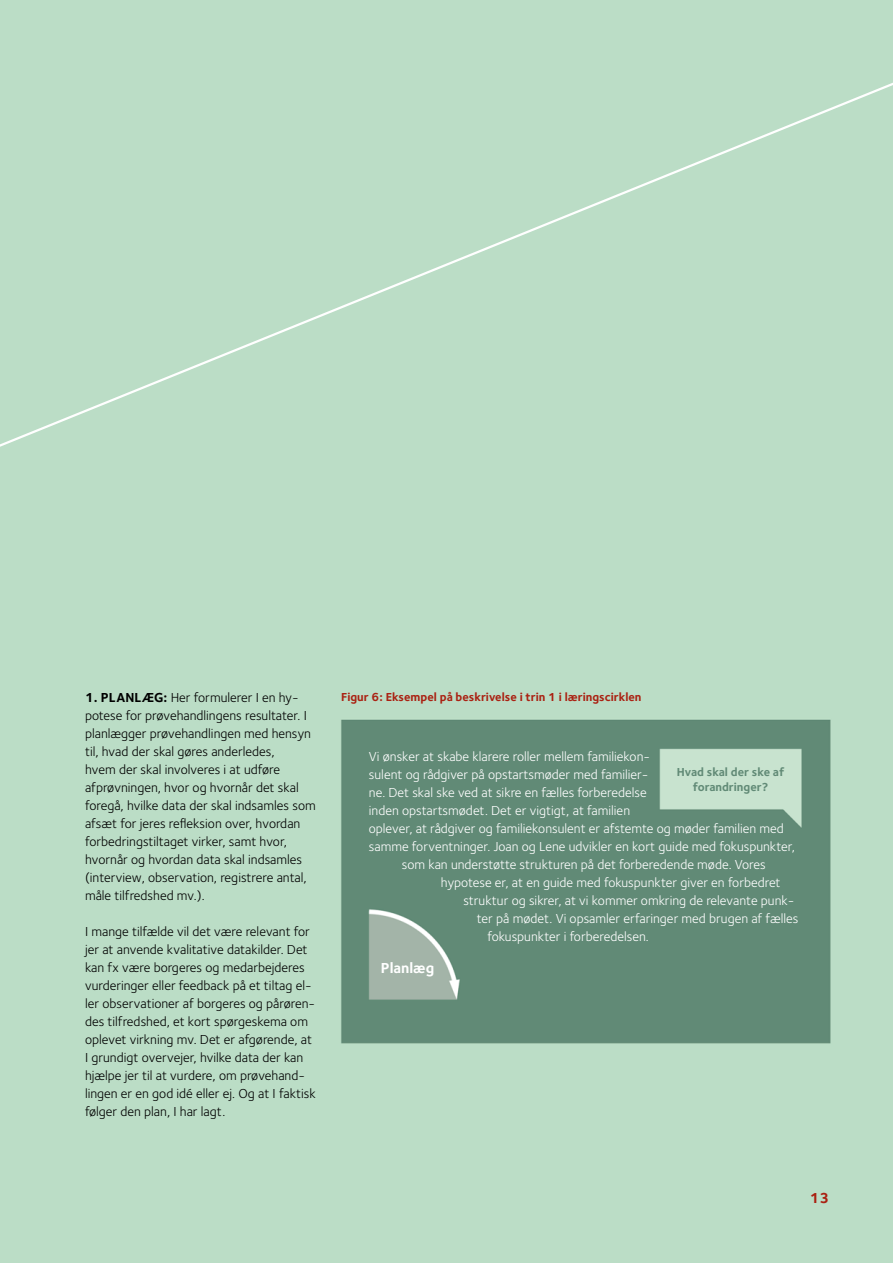
<style>
.page{position:relative;width:893px;height:1263px;background:#fff}
.page>*{position:absolute;margin:0;border:0;box-sizing:border-box;transform-origin:0 0}
.t1{font:700 15px "Foundry Sterling";color:#fff}
.t2{font:700 15px "Foundry Sterling";color:#aa2112}
.Brødtekst{font:13.5px/18px "Foundry Sterling";color:#000}
.Boks_brødtekst{font:13.5px "Foundry Sterling";color:#fff}
.Figurtekst{font:700 12px "Foundry Sterling";color:#aa2112}
.t3{font:700 12px/15px "Foundry Sterling";color:#618a76;text-align:center}
.s1{font-weight:700}
</style>
<div class="page">
<img style="left:0;top:0;width:893px;height:1263px">
<div style="left:0;top:6px;width:893px;height:627px;background:#bbddc6"></div>
<p class="Brødtekst" style="left:85px;top:689px;width:232px"><span class="s1">1. PLANLÆG:</span> Her formulerer I en hy&shy;potese for prøvehandlingens resultater. I planlægger prøvehandlingen med hensyn til, hvad der skal gøres anderledes,<br>hvem der skal involveres i at udføre afprøvningen, hvor og hvornår det skal foregå, hvilke data der skal indsamles som afsæt for jeres refleksion over, hvordan forbedringstiltaget virker, samt hvor, hvornår og hvordan data skal indsamles (interview, observation, registrere antal, måle tilfredshed mv.).</p>
<p class="Brødtekst" style="left:85px;top:923px;width:232px">I mange tilfælde vil det være relevant for jer at anvende kvalitative datakilder. Det kan fx være borgeres og medarbejderes vurderinger eller feedback på et tiltag el&shy;ler observationer af borgeres og pårøren&shy;des tilfredshed, et kort spørgeskema om oplevet virkning mv. Det er afgørende, at I grundigt overvejer, hvilke data der kan hjælpe jer til at vurdere, om prøvehand&shy;lingen er en god idé eller ej. Og at I faktisk følger den plan, I har lagt.</p>
<p class="Figurtekst" style="left:341px;top:690px;width:302px">Figur 6: Eksempel på beskrivelse i trin 1 i læringscirklen</p>
<p class="Boks_brødtekst" style="left:369px;top:749px;width:283px">Vi ønsker at skabe klarere roller mellem familiekon-</p>
<p class="Boks_brødtekst" style="left:369px;top:767px;width:281px">sulent og rådgiver på opstartsmøder med familier-</p>
<p class="Boks_brødtekst" style="left:369px;top:785px;width:279px">ne. Det skal ske ved at sikre en fælles forberedelse</p>
<p class="Boks_brødtekst" style="left:369px;top:803px;width:263px">inden opstartsmødet. Det er vigtigt, at familien</p>
<p class="Boks_brødtekst" style="left:369px;top:821px;width:416px">oplever, at rådgiver og familiekonsulent er afstemte og møder familien med</p>
<p class="Boks_brødtekst" style="left:369px;top:839px;width:427px">samme forventninger. Joan og Lene udvikler en kort guide med fokuspunkter,</p>
<p class="Boks_brødtekst" style="left:402px;top:857px;width:365px">som kan understøtte strukturen på det forberedende møde. Vores</p>
<p class="Boks_brødtekst" style="left:441px;top:875px;width:341px">hypotese er, at en guide med fokuspunkter giver en forbedret</p>
<p class="Boks_brødtekst" style="left:463px;top:893px;width:333px">struktur og sikrer, at vi kommer omkring de relevante punk-</p>
<p class="Boks_brødtekst" style="left:477px;top:911px;width:323px">ter på mødet. Vi opsamler erfaringer med brugen af fælles</p>
<p class="Boks_brødtekst" style="left:487px;top:929px;width:163px">fokuspunkter i forberedelsen.</p>
<p class="t3" style="left:677px;top:764px;width:109px">Hvad skal der ske af forandringer?</p>
<p class="t1" style="left:381px;top:958px;width:55px">Planlæg</p>
<p class="t2" style="left:810px;top:1189px;width:21px">13</p>
</div>
